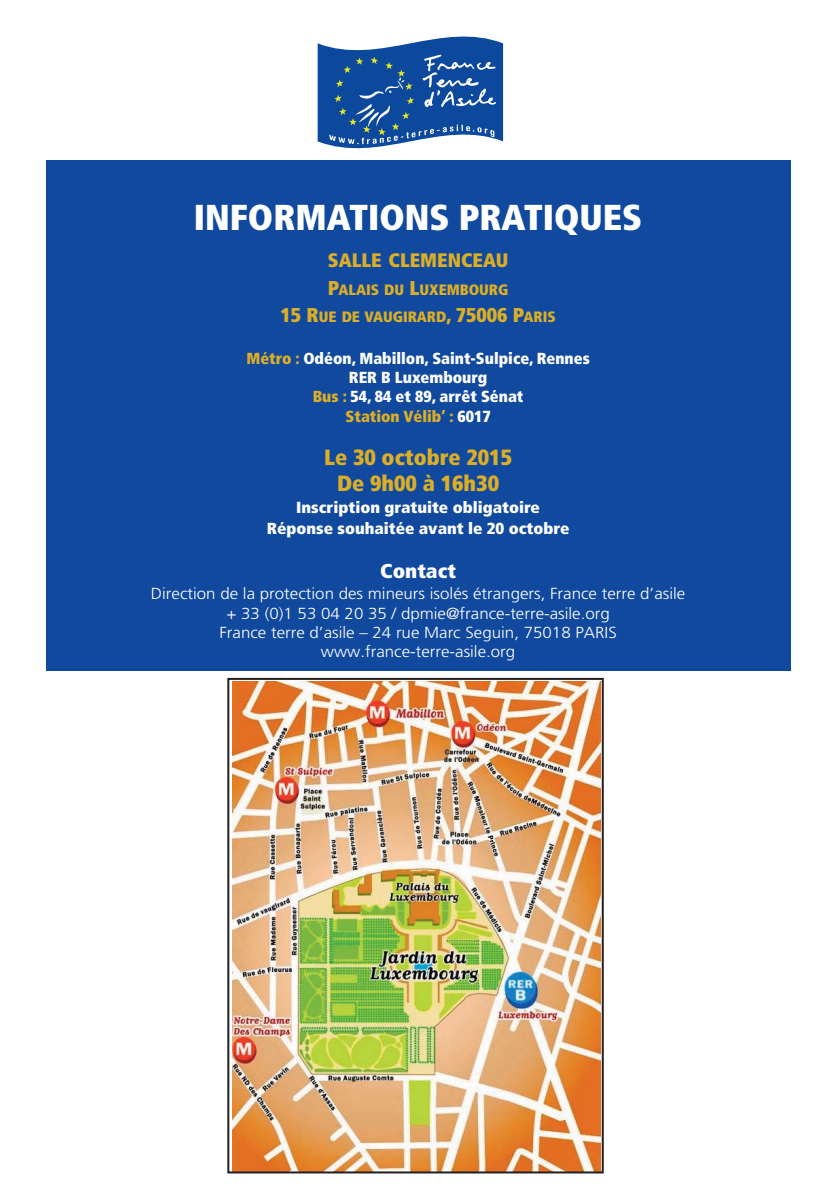
<style>
.page{position:relative;width:827px;height:1191px;background:#fff}
.page>*{position:absolute;margin:0;border:0;box-sizing:border-box;transform-origin:0 0}
.t1{font:900 condensed 36px "Frutiger LT";color:#fff}
.t2{font:900 condensed 22px/26.4px "Frutiger LT";color:#dbae28;text-align:center}
.t3{font:900 condensed 20px "Frutiger LT";color:#fff;scale:1.06 1}
.t4{font:900 condensed 19.6px "Frutiger LT";color:#dbae28}
.t5{font:300 16px/19.2px "Frutiger LT";color:#fff;text-align:center;scale:1.06 1}
.t6{font:900 condensed 16px/19.2px "Frutiger LT";color:#fff;text-align:center}
.t7{font:900 condensed 16px/20.8px "Frutiger LT";color:#fff;text-align:center;scale:1.06 1}
.t8{font:900 condensed 15px/27px "Frutiger LT";color:#dbae28;text-align:center}
.s1{font-size:20px}
.s2{color:#dbae28}
</style>
<div class="page">
<svg style="left:317px;top:37px;width:186px;height:111px;background:#3a6bac"></svg>
<img style="left:232px;top:681px;width:368px;height:489px">
<div style="left:227px;top:678px;width:376px;height:495px;border:2px solid #231f20"></div>
<div style="left:46px;top:160px;width:744px;height:510px;background:#10499d"></div>
<h1 class="t1" style="left:194px;top:203px;width:449px">INFORMATIONS PRATIQUES</h1>
<p class="t4" style="left:328px;top:253px;width:182px">SALLE CLEMENCEAU</p>
<p class="t8" style="left:280px;top:277px;width:277px"><span class="s1">P</span>ALAIS DU <span class="s1">L</span>UXEMBOURG<br><span class="s1">15 R</span>UE DE VAUGIRARD<span class="s1">, 75006 P</span>ARIS</p>
<p class="t6" style="left:246px;top:350px;width:345px"><span class="s2">Métro :</span> Odéon, Mabillon, Saint-Sulpice, Rennes<br>RER B Luxembourg<br><span class="s2">Bus :</span> 54, 84 et 89, arrêt Sénat<br><span class="s2">Station Vélib’ :</span> 6017</p>
<h2 class="t2" style="left:324px;top:445px;width:189px">Le 30 octobre 2015<br>De 9h00 à 16h30</h2>
<p class="t7" style="left:267px;top:498px;width:287px">Inscription gratuite obligatoire<br>Réponse souhaitée avant le 20 octobre</p>
<p class="t3" style="left:380px;top:563px;width:73px">Contact</p>
<p class="t5" style="left:151px;top:585px;width:505px">Direction de la protection des mineurs isolés étrangers, France terre d’asile + 33 (0)1 53 04 20 35 / dpmie@france-terre-asile.org<br>France terre d’asile – 24 rue Marc Seguin, 75018 PARIS www.france-terre-asile.org</p>
</div>
